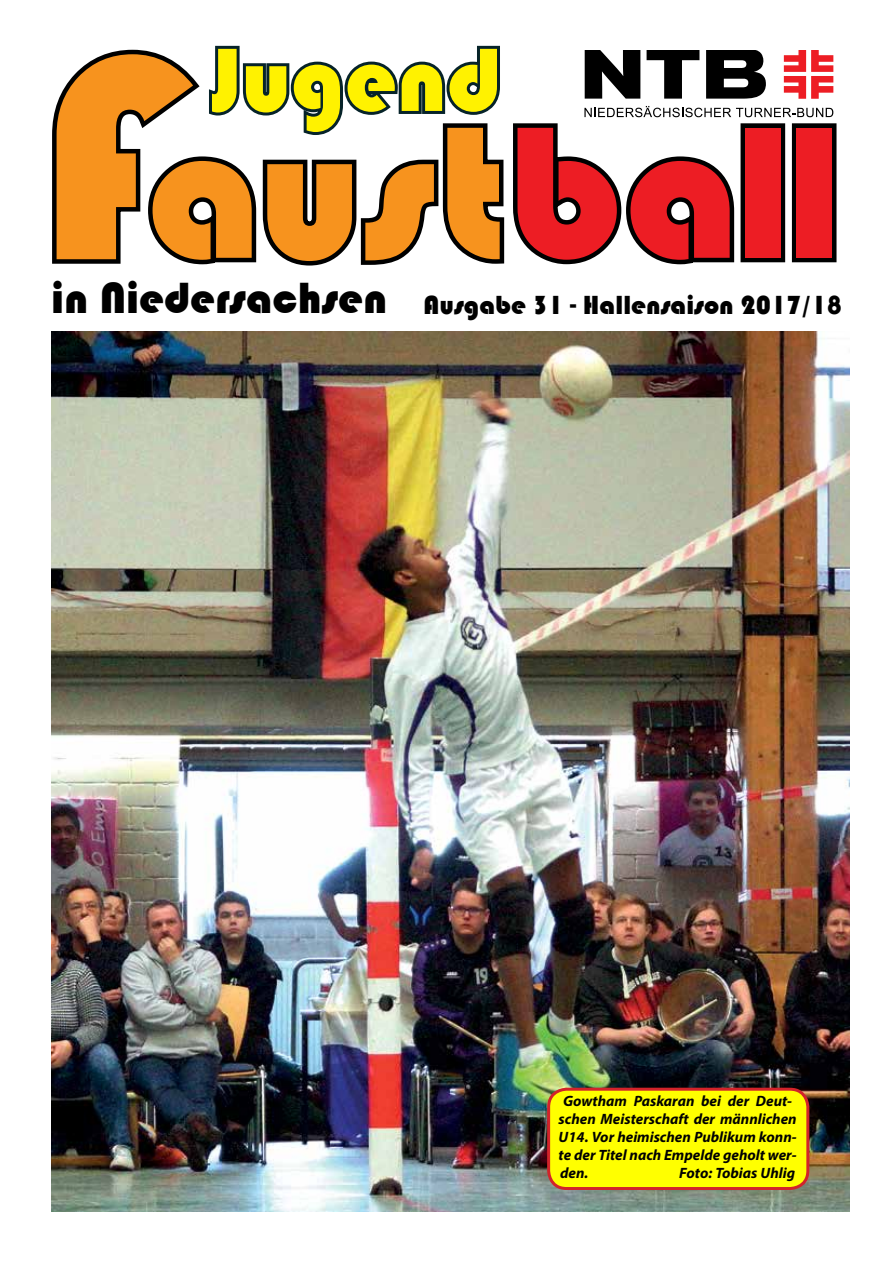
<style>
.page{position:relative;width:893px;height:1263px;background:#fff}
.page>*{position:absolute;margin:0;border:0;box-sizing:border-box;transform-origin:0 0}
.t1{font:300px "Bauhaus 93";color:#f7931e}
.t2{font:195px "Bauhaus 93";letter-spacing:.01em;color:#f7931e}
.t3{font:93.15px "Bauhaus 93";color:#fff200}
.t4{font:45px "Bauhaus 93";color:#000}
.t5{font:27px "Bauhaus 93";color:#000}
.t6{font:italic 700 15px/18px "Myriad Pro";color:#000}
.s1{color:#ed1d24}
</style>
<div class="page">
<img style="left:51px;top:332px;width:798px;height:880px">
<svg style="left:52px;top:45px;width:781px;height:221px"></svg>
<div style="left:740px;top:123px;width:45px;height:139px;border:9px solid #000"></div>
<div style="left:792px;top:123px;width:44px;height:139px;border:9px solid #000"></div>
<div style="left:549px;top:1089px;width:259px;height:99px;background:#ff0;border-radius:18px"></div>
<div style="left:547px;top:1088px;width:262px;height:102px;border:3px solid #d2232a;border-radius:18px"></div>
<h3 class="t3" style="left:213px;top:27px;width:290px">Jugend</h3>
<h1 class="t1" style="left:41px;top:-11px;width:146px">F</h1>
<h2 class="t2" style="left:147px;top:82px;width:697px">aust<span class="s1">ball</span></h2>
<h3 class="t4" style="left:51px;top:272px;width:338px">in Niedersachsen</h3>
<h3 class="t5" style="left:423px;top:289px;width:420px">Ausgabe 31 - Hallensaison 2017/18</h3>
<p class="t6" style="left:559px;top:1091px;width:240px;text-indent:4px">Gowtham Paskaran bei der Deut&shy;schen Meisterschaft der männlichen<br>U14. Vor heimischen Publikum konn&shy;te der Titel nach Empelde geholt wer&shy;den.</p>
<p class="t6" style="left:679px;top:1163px;width:117px">Foto: Tobias Uhlig</p>
</div>
